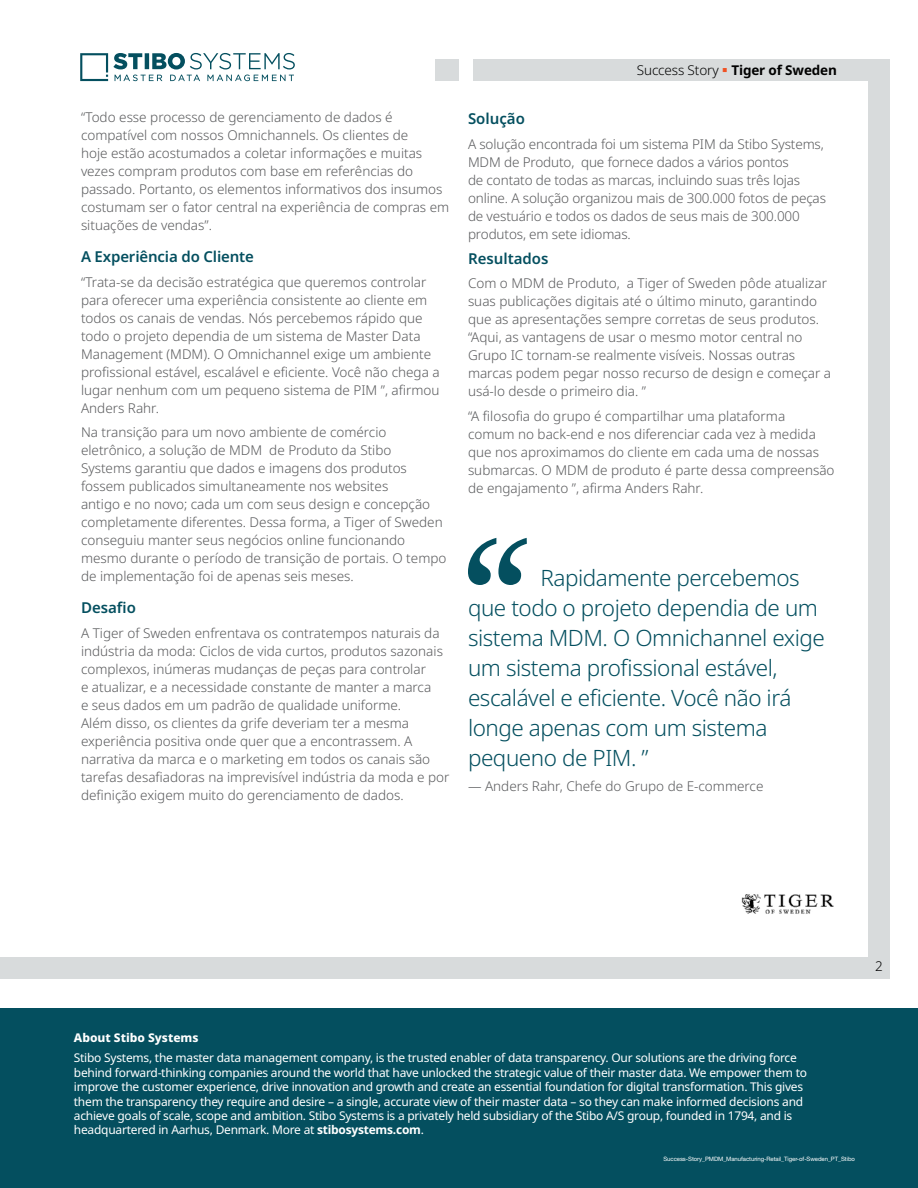
<style>
.page{position:relative;width:918px;height:1188px;background:#fff}
.page>*{position:absolute;margin:0;border:0;box-sizing:border-box;transform-origin:0 0}
.t1{font:300 22.5px/30px "Noto Sans";letter-spacing:-.02em;color:#044f5f}
.t2{font:600 15px "Noto Sans";color:#044f5f}
.t3{font:300 13.5px/18px "Noto Sans";color:#58595b}
.t4{font:700 13.5px "Noto Sans";letter-spacing:-.01em;color:#000}
.t5{font:300 13.5px "Noto Sans";color:#000}
.t6{font:12px/14.4px "Noto Sans";letter-spacing:-.02em;color:#fff}
.t7{font:800 12px "Noto Sans";color:#fff}
.t8{font:6px "Helvetica Neue LT Std";letter-spacing:-.01em;color:#fff}
.s1{font-weight:300}
.s2{color:#f05123}
.s3{font-weight:700}
</style>
<div class="page">
<svg style="left:80px;top:53px;width:215px;height:28px"></svg>
<div style="left:435px;top:59px;width:23px;height:22px;background:#d8dbdc"></div>
<div style="left:473px;top:59px;width:416px;height:22px;background:#d8dbdc"></div>
<div style="left:868px;top:65px;width:22px;height:913px;background:#d8dbdc"></div>
<img style="left:741px;top:894px;width:93px;height:20px">
<svg style="left:468px;top:538px;width:59px;height:47px"></svg>
<div style="left:0;top:1009px;width:918px;height:179px;background:#044f5f"></div>
<div style="left:0;top:957px;width:889px;height:21px;background:#d8dbdc"></div>
<p class="t3" style="left:81px;top:109px;width:370px">“Todo esse processo de gerenciamento de dados é compatível com nossos Omnichannels. Os clientes de<br>hoje estão acostumados a coletar informações e muitas vezes compram produtos com base em referências do passado. Portanto, os elementos informativos dos insumos costumam ser o fator central na experiência de compras em situações de vendas”.</p>
<p class="t2" style="left:81px;top:246px;width:174px">A Experiência do Cliente</p>
<p class="t3" style="left:81px;top:273px;width:360px">“Trata-se da decisão estratégica que queremos controlar para oferecer uma experiência consistente ao cliente em todos os canais de vendas. Nós percebemos rápido que todo o projeto dependia de um sistema de Master Data Management (MDM). O Omnichannel exige um ambiente profissional estável, escalável e eficiente. Você não chega a lugar nenhum com um pequeno sistema de PIM ”, afirmou Anders Rahr.</p>
<p class="t3" style="left:81px;top:424px;width:367px">Na transição para um novo ambiente de comércio eletrônico, a solução de MDM de Produto da Stibo<br>Systems garantiu que dados e imagens dos produtos fossem publicados simultaneamente nos websites<br>antigo e no novo; cada um com seus design e concepção completamente diferentes. Dessa forma, a Tiger of Sweden conseguiu manter seus negócios online funcionando mesmo durante o período de transição de portais. O tempo de implementação foi de apenas seis meses.</p>
<p class="t2" style="left:81px;top:597px;width:57px">Desafio</p>
<p class="t3" style="left:81px;top:624px;width:370px">A Tiger of Sweden enfrentava os contratempos naturais da indústria da moda: Ciclos de vida curtos, produtos sazonais complexos, inúmeras mudanças de peças para controlar<br>e atualizar, e a necessidade constante de manter a marca<br>e seus dados em um padrão de qualidade uniforme.<br>Além disso, os clientes da grife deveriam ter a mesma experiência positiva onde quer que a encontrassem. A narrativa da marca e o marketing em todos os canais são tarefas desafiadoras na imprevisível indústria da moda e por definição exigem muito do gerenciamento de dados.</p>
<p class="t4" style="left:637px;top:60px;width:202px"><span class="s1">Success Story</span> <span class="s2">▪</span> Tiger of Sweden</p>
<p class="t2" style="left:468px;top:108px;width:58px">Solução</p>
<p class="t3" style="left:468px;top:135px;width:360px">A solução encontrada foi um sistema PIM da Stibo Systems, MDM de Produto, que fornece dados a vários pontos<br>de contato de todas as marcas, incluindo suas três lojas online. A solução organizou mais de 300.000 fotos de peças de vestuário e todos os dados de seus mais de 300.000 produtos, em sete idiomas.</p>
<p class="t2" style="left:468px;top:248px;width:82px">Resultados</p>
<p class="t3" style="left:468px;top:275px;width:365px">Com o MDM de Produto, a Tiger of Sweden pôde atualizar suas publicações digitais até o último minuto, garantindo que as apresentações sempre corretas de seus produtos. “Aqui, as vantagens de usar o mesmo motor central no Grupo IC tornam-se realmente visíveis. Nossas outras marcas podem pegar nosso recurso de design e começar a usá-lo desde o primeiro dia. ”</p>
<p class="t3" style="left:468px;top:407px;width:368px">“A filosofia do grupo é compartilhar uma plataforma comum no back-end e nos diferenciar cada vez à medida que nos aproximamos do cliente em cada uma de nossas submarcas. O MDM de produto é parte dessa compreensão de engajamento ”, afirma Anders Rahr.</p>
<h1 class="t1" style="left:468px;top:563px;width:359px;text-indent:72px">Rapidamente percebemos que todo o projeto dependia de um sistema MDM. O Omnichannel exige um sistema profissional estável, escalável e eficiente. Você não irá longe apenas com um sistema pequeno de PIM. ”</h1>
<p class="t3" style="left:468px;top:777px;width:297px">— Anders Rahr, Chefe do Grupo de E-commerce</p>
<p class="t5" style="left:875px;top:957px;width:9px">2</p>
<p class="t7" style="left:74px;top:1030px;width:126px">About Stibo Systems</p>
<p class="t6" style="left:74px;top:1052px;width:735px">Stibo Systems, the master data management company, is the trusted enabler of data transparency. Our solutions are the driving force behind forward-thinking companies around the world that have unlocked the strategic value of their master data. We empower them to improve the customer experience, drive innovation and growth and create an essential foundation for digital transformation. This gives them the transparency they require and desire – a single, accurate view of their master data – so they can make informed decisions and achieve goals of scale, scope and ambition. Stibo Systems is a privately held subsidiary of the Stibo A/S group, founded in 1794, and is headquartered in Aarhus, Denmark. More at <span class="s3">stibosystems.com</span>.</p>
<p class="t8" style="left:663px;top:1155px;width:193px">Success-Story_PMDM_Manufacturing-Retail_Tiger-of-Sweden_PT_Stibo</p>
</div>
